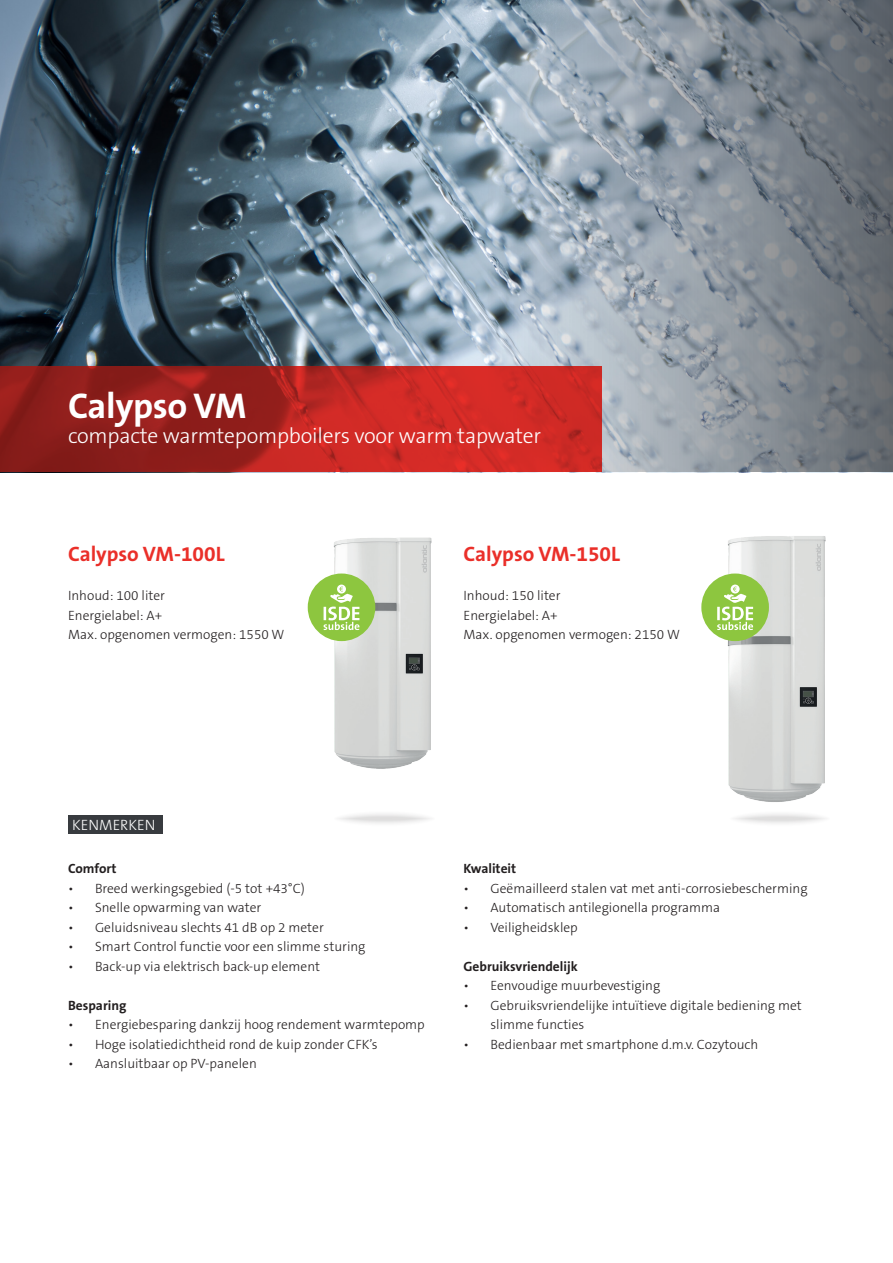
<style>
.page{position:relative;width:893px;height:1263px;background:#fff}
.page>*{position:absolute;margin:0;border:0;box-sizing:border-box;transform-origin:0 0}
.t1{font:700 36px "The Sans B7";letter-spacing:-.01em;color:#fff}
.t2{font:300 21.6px "The Sans B3";letter-spacing:-.01em;color:#fff}
.Body_-_Title_Bold-Re{font:700 21px "The Sans B7";color:#ea2f29}
.t3{font:300 15px "The Sans B3";color:#fff}
.Body_Bullet_-_The_Sa{font:300 13.5px/19.5px "The Sans B3";color:#231f20}
.Body_Bullet_-_The_Sa-2{font:700 13.5px "The Sans B7";color:#231f20}
</style>
<div class="page">
<img style="left:0;top:0;width:469px;height:367px">
<svg style="left:469px;top:0;width:424px;height:472px;background:#8b959e"></svg>
<div style="left:68px;top:816px;width:94px;height:18px;background:#383b3f"></div>
<svg style="left:0;top:367px;width:602px;height:105px;background:#b12420"></svg>
<svg style="left:333px;top:810px;width:103px;height:17px"></svg>
<svg style="left:729px;top:810px;width:102px;height:17px"></svg>
<img style="left:307px;top:537px;width:125px;height:232px">
<img style="left:708px;top:536px;width:118px;height:266px">
<div style="left:308px;top:573px;width:67px;height:68px;background:#8dc63f;border-radius:50%"></div>
<svg style="left:324px;top:585px;width:35px;height:45px"></svg>
<div style="left:701px;top:573px;width:68px;height:68px;background:#8dc63f;border-radius:50%"></div>
<svg style="left:717px;top:585px;width:36px;height:45px"></svg>
<p class="t1" style="left:68px;top:386px;width:180px">Calypso VM</p>
<p class="t2" style="left:68px;top:425px;width:475px">compacte warmtepompboilers voor warm tapwater</p>
<p class="Body_-_Title_Bold-Re" style="left:68px;top:543px;width:158px">Calypso VM-100L</p>
<p class="Body_Bullet_-_The_Sa" style="left:68px;top:586px;width:99px">Inhoud: 100 liter</p>
<p class="Body_Bullet_-_The_Sa" style="left:68px;top:606px;width:96px">Energielabel: A+</p>
<p class="Body_Bullet_-_The_Sa" style="left:68px;top:625px;width:218px">Max. opgenomen vermogen: 1550 W</p>
<p class="Body_-_Title_Bold-Re" style="left:463px;top:543px;width:158px">Calypso VM-150L</p>
<p class="Body_Bullet_-_The_Sa" style="left:463px;top:586px;width:99px">Inhoud: 150 liter</p>
<p class="Body_Bullet_-_The_Sa" style="left:463px;top:606px;width:96px">Energielabel: A+</p>
<p class="Body_Bullet_-_The_Sa" style="left:463px;top:625px;width:218px">Max. opgenomen vermogen: 2150 W</p>
<p class="t3" style="left:72px;top:817px;width:85px">KENMERKEN</p>
<p class="Body_Bullet_-_The_Sa-2" style="left:68px;top:861px;width:50px">Comfort</p>
<p class="Body_Bullet_-_The_Sa" style="left:68px;top:879px;width:238px">• Breed werkingsgebied (-5 tot +43°C)</p>
<p class="Body_Bullet_-_The_Sa" style="left:68px;top:898px;width:195px">• Snelle opwarming van water</p>
<p class="Body_Bullet_-_The_Sa" style="left:68px;top:918px;width:257px">• Geluidsniveau slechts 41 dB op 2 meter</p>
<p class="Body_Bullet_-_The_Sa" style="left:68px;top:937px;width:299px">• Smart Control functie voor een slimme sturing</p>
<p class="Body_Bullet_-_The_Sa" style="left:68px;top:957px;width:253px">• Back-up via elektrisch back-up element</p>
<p class="Body_Bullet_-_The_Sa-2" style="left:68px;top:998px;width:60px">Besparing</p>
<p class="Body_Bullet_-_The_Sa" style="left:68px;top:1015px;width:358px">• Energiebesparing dankzij hoog rendement warmtepomp</p>
<p class="Body_Bullet_-_The_Sa" style="left:68px;top:1035px;width:311px">• Hoge isolatiedichtheid rond de kuip zonder CFK’s</p>
<p class="Body_Bullet_-_The_Sa" style="left:68px;top:1054px;width:190px">• Aansluitbaar op PV-panelen</p>
<p class="Body_Bullet_-_The_Sa-2" style="left:463px;top:861px;width:54px">Kwaliteit</p>
<p class="Body_Bullet_-_The_Sa" style="left:463px;top:879px;width:346px">• Geëmailleerd stalen vat met anti-corrosiebescherming</p>
<p class="Body_Bullet_-_The_Sa" style="left:463px;top:898px;width:258px">• Automatisch antilegionella programma</p>
<p class="Body_Bullet_-_The_Sa" style="left:463px;top:918px;width:116px">• Veiligheidsklep</p>
<p class="Body_Bullet_-_The_Sa-2" style="left:463px;top:959px;width:116px">Gebruiksvriendelijk</p>
<p class="Body_Bullet_-_The_Sa" style="left:463px;top:976px;width:198px">• Eenvoudige muurbevestiging</p>
<p class="Body_Bullet_-_The_Sa" style="left:490px;top:996px;width:313px;text-indent:-27px">• Gebruiksvriendelijke intuïtieve digitale bediening met slimme functies</p>
<p class="Body_Bullet_-_The_Sa" style="left:463px;top:1035px;width:296px">• Bedienbaar met smartphone d.m.v. Cozytouch</p>
</div>
